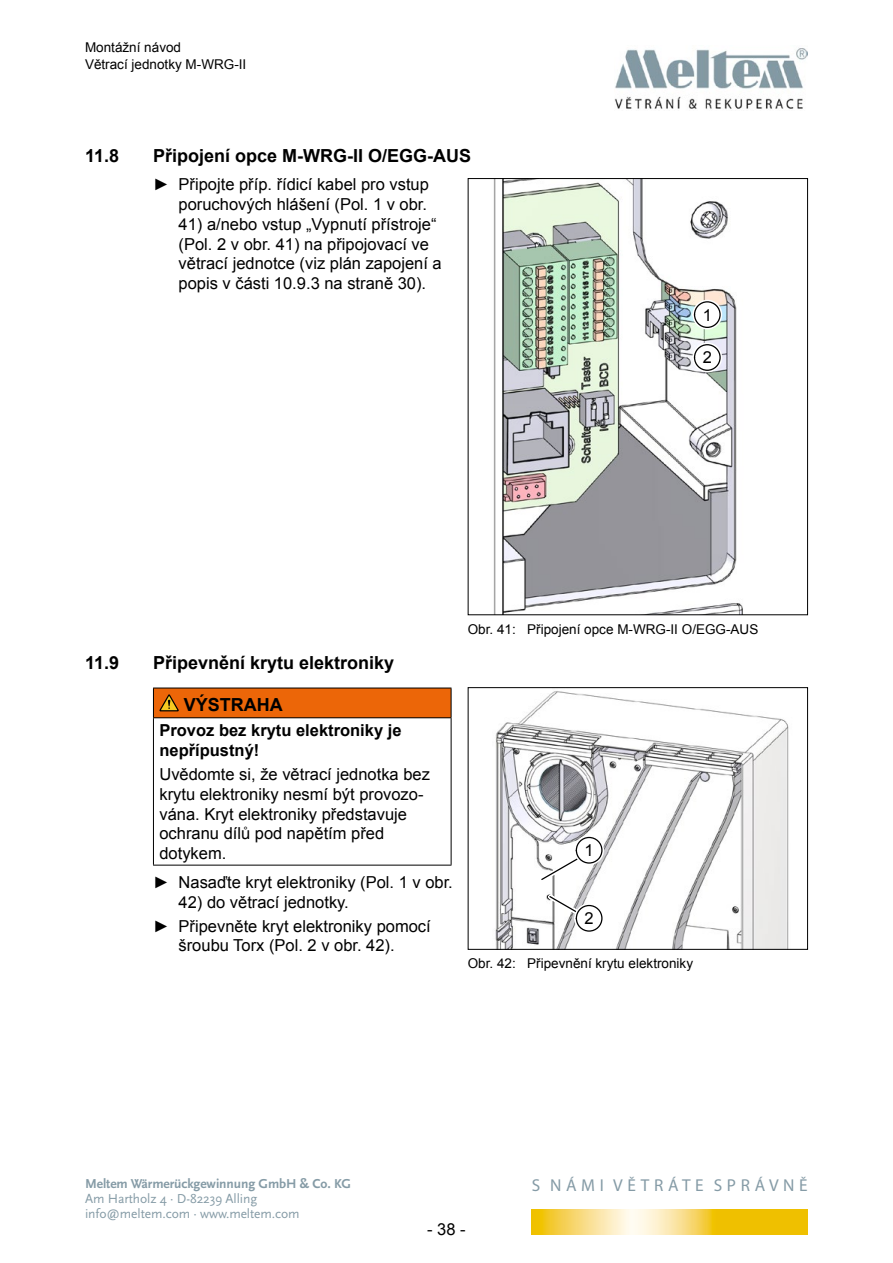
<style>
.page{position:relative;width:893px;height:1263px;background:#fff}
.page>*{position:absolute;margin:0;border:0;box-sizing:border-box;transform-origin:0 0}
.t1{font:700 18px "Arial";color:#000}
.t2{font:17.25px "Myriad Pro";letter-spacing:.27em;color:#859ba6}
.t3{font:16.5px/19.8px "Arial";color:#000}
.t4{font:700 16.5px/19.8px "Arial";color:#000}
.t5{font:13.5px/16.2px "Arial";color:#000}
.t6{font:13.5px/15px "Scala Sans Pro";letter-spacing:-.005em;color:#859ba6}
.t7{font:700 13.5px "Scala Sans Pro";letter-spacing:-.005em;color:#859ba6}
</style>
<div class="page">
<svg style="left:531px;top:1209px;width:277px;height:25px;background:#f5d45a"></svg>
<img style="left:614px;top:48px;width:194px;height:61px">
<div style="left:153px;top:688px;width:298px;height:30px;background:#ec6608"></div>
<hr style="left:153px;top:688px;width:298px;height:1px;background:#000">
<svg style="left:451px;top:688px;width:1px;height:29px"></svg>
<hr style="left:153px;top:717px;width:298px;height:1px;background:#000">
<hr style="left:153px;top:718px;width:1px;height:147px;background:#000">
<hr style="left:451px;top:718px;width:1px;height:147px;background:#000">
<hr style="left:153px;top:865px;width:298px;height:1px;background:#000">
<svg style="left:153px;top:688px;width:26px;height:29px"></svg>
<img style="left:493px;top:180px;width:250px;height:433px">
<div style="left:468px;top:178px;width:340px;height:437px;border:1px solid #000"></div>
<svg style="left:690px;top:297px;width:35px;height:35px"></svg>
<div style="left:694px;top:302px;width:26px;height:25px;background:#fff;border-radius:50%"></div>
<div style="left:694px;top:301px;width:27px;height:27px;border:1px solid #000;border-radius:50%"></div>
<svg style="left:690px;top:340px;width:35px;height:35px"></svg>
<div style="left:694px;top:345px;width:26px;height:25px;background:#fff;border-radius:50%"></div>
<div style="left:694px;top:344px;width:27px;height:27px;border:1px solid #000;border-radius:50%"></div>
<img style="left:495px;top:691px;width:294px;height:257px">
<div style="left:468px;top:687px;width:340px;height:263px;border:1px solid #000"></div>
<svg style="left:536px;top:833px;width:71px;height:52px"></svg>
<div style="left:576px;top:837px;width:26px;height:26px;background:#fff;border-radius:50%"></div>
<div style="left:576px;top:837px;width:26px;height:27px;border:1px solid #000;border-radius:50%"></div>
<svg style="left:545px;top:891px;width:62px;height:45px"></svg>
<div style="left:576px;top:905px;width:26px;height:26px;background:#fff;border-radius:50%"></div>
<div style="left:576px;top:905px;width:26px;height:27px;border:1px solid #000;border-radius:50%"></div>
<p class="t5" style="left:85px;top:40px;width:163px">Montážní návod<br>Větrací jednotky M-WRG-II</p>
<p class="t1" style="left:85px;top:144px;width:36px">11.8</p>
<p class="t1" style="left:153px;top:144px;width:320px">Připojení opce M-WRG-II O/EGG-AUS</p>
<p class="t3" style="left:153px;top:175px;width:277px;text-align:right">► Připojte příp. řídicí kabel pro vstup poruchových hlášení (Pol. 1 v obr.</p>
<p class="t3" style="left:179px;top:214px;width:265px">41) a/nebo vstup „Vypnutí přístroje“ (Pol. 2 v obr. 41) na připojovací ve větrací jednotce (viz plán zapojení a popis v části 10.9.3 na straně 30).</p>
<p class="t3" style="left:703px;top:305px;width:11px">1</p>
<p class="t3" style="left:703px;top:348px;width:11px">2</p>
<p class="t1" style="left:85px;top:650px;width:36px">11.9</p>
<p class="t1" style="left:153px;top:650px;width:243px">Připevnění krytu elektroniky</p>
<p class="t1" style="left:184px;top:693px;width:100px">VÝSTRAHA</p>
<p class="t4" style="left:159px;top:721px;width:244px">Provoz bez krytu elektroniky je nepřípustný!</p>
<p class="t3" style="left:159px;top:764px;width:272px">Uvědomte si, že větrací jednotka bez krytu elektroniky nesmí být provozo&shy;vána. Kryt elektroniky představuje ochranu dílů pod napětím před dotykem.</p>
<p class="t3" style="left:153px;top:872px;width:301px">► Nasaďte kryt elektroniky (Pol. 1 v obr.</p>
<p class="t3" style="left:153px;top:890px;width:279px;line-height:24px;text-indent:26px">42) do větrací jednotky.<br>► Připevněte kryt elektroniky pomocí</p>
<p class="t3" style="left:179px;top:936px;width:218px">šroubu Torx (Pol. 2 v obr. 42).</p>
<p class="t5" style="left:468px;top:621px;width:292px">Obr. 41: Připojení opce M-WRG-II O/EGG-AUS</p>
<p class="t3" style="left:585px;top:841px;width:11px">1</p>
<p class="t3" style="left:585px;top:909px;width:11px">2</p>
<p class="t5" style="left:468px;top:955px;width:227px">Obr. 42: Připevnění krytu elektroniky</p>
<p class="t7" style="left:85px;top:1176px;width:267px">Meltem Wärmerückgewinnung GmbH &amp; Co. KG</p>
<p class="t6" style="left:85px;top:1191px;width:216px">Am Hartholz 4 · D-82239 Alling info@meltem.com · www.meltem.com</p>
<p class="t2" style="left:532px;top:1174px;width:278px">S NÁMI VĚTRÁTE SPRÁVNĚ</p>
<p class="t3" style="left:427px;top:1219px;width:40px">- 38 -</p>
</div>
